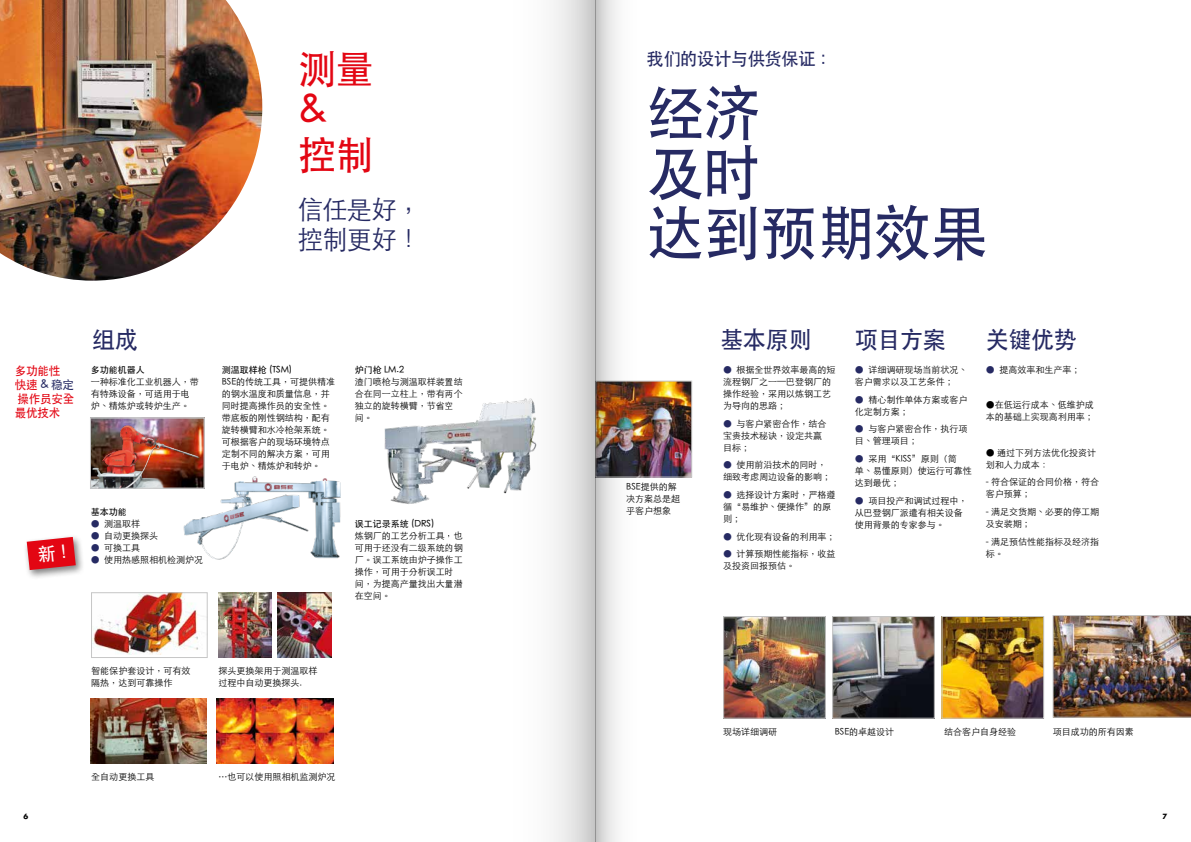
<style>
.page{position:relative;width:1191px;height:842px;background:#fff}
.page>*{position:absolute;margin:0;border:0;box-sizing:border-box;transform-origin:0 0}
.t1{font:500 60px/60px "ST Heiti TC";letter-spacing:-.02em;color:#262a63;scale:.96 1}
.t2{font:500 40px/43px "ST Heiti TC";color:#e30613;scale:.96 1}
.t3{font:300 26px/30px "ST Heiti TC";letter-spacing:-.02em;color:#262a63;scale:.96 1}
.t4{font:500 24px "ST Heiti TC";letter-spacing:-.02em;color:#262a63;scale:.96 1}
.t5{font:500 17.8px "ST Heiti TC";letter-spacing:-.02em;color:#262a63;scale:.96 1}
.t6{font:500 12px/14px "ST Heiti TC";letter-spacing:-.02em;color:#e30613;scale:.96 1}
.t7{font:300 9px/12px "ST Heiti TC";color:#000}
.t8{font:500 9px "ST Heiti TC";color:#000}
.t9{font:700 7px "Futura";color:#000}
.s1{color:#262a63}
</style>
<div class="page">
<img style="left:161px;top:469px;width:180px;height:91px">
<img style="left:384px;top:424px;width:64px;height:80px">
<img style="left:725px;top:618px;width:98px;height:98px">
<div style="left:723px;top:616px;width:102px;height:102px;border:1px solid #c6c6c6"></div>
<img style="left:943px;top:618px;width:99px;height:98px">
<div style="left:941px;top:616px;width:103px;height:102px;border:1px solid #c6c6c6"></div>
<img style="left:834px;top:618px;width:98px;height:98px">
<div style="left:832px;top:616px;width:102px;height:102px;border:1px solid #c6c6c6"></div>
<img style="left:1052px;top:615px;width:139px;height:102px">
<img style="left:669px;top:383px;width:21px;height:92px">
<div style="left:595px;top:381px;width:97px;height:96px;border:1px solid #c6c6c6"></div>
<img style="left:92px;top:420px;width:108px;height:66px">
<div style="left:90px;top:418px;width:114px;height:70px;border:1px solid #c6c6c6"></div>
<img style="left:0;top:0;width:262px;height:281px">
<img style="left:91px;top:699px;width:116px;height:65px">
<img style="left:93px;top:594px;width:105px;height:60px">
<div style="left:91px;top:592px;width:116px;height:66px;border:1px solid #c6c6c6"></div>
<img style="left:218px;top:593px;width:54px;height:65px">
<img style="left:278px;top:593px;width:53px;height:65px">
<img style="left:217px;top:699px;width:116px;height:65px">
<div style="left:23px;top:534px;width:62px;height:46px;background:#000;opacity:.5"></div>
<svg style="left:595px;top:0;width:74px;height:842px"></svg>
<svg style="left:448px;top:0;width:147px;height:842px"></svg>
<svg style="left:27px;top:537px;width:49px;height:33px;background:#de2a34"></svg>
<h2 class="t2" style="left:298px;top:47px;width:81px">测量&amp;控制</h2>
<h3 class="t3" style="left:298px;top:192px;width:130px">信任是好，控制更好！</h3>
<h3 class="t6" style="left:15px;top:364px;width:64px">多功能性快速 <span class="s1">&amp; 稳定</span>操作员安全最优技术</h3>
<h3 class="t4" style="left:92px;top:326px;width:49px">组成</h3>
<p class="t8" style="left:91px;top:365px;width:55px">多功能机器人</p>
<p class="t7" style="left:91px;top:375px;width:109px">一种标准化工业机器人，带有特殊设备，可适用于电炉、精炼炉或转炉生产。</p>
<p class="t8" style="left:91px;top:507px;width:37px">基本功能</p>
<p class="t7" style="left:91px;top:517px;width:51px"><span class="s1">●</span> 测温取样</p>
<p class="t7" style="left:91px;top:529px;width:69px"><span class="s1">●</span> 自动更换探头</p>
<p class="t7" style="left:91px;top:541px;width:51px"><span class="s1">●</span> 可换工具</p>
<p class="t7" style="left:91px;top:553px;width:114px"><span class="s1">●</span> 使用热感照相机检测炉况</p>
<p class="t8" style="left:222px;top:365px;width:72px">测温取样枪 (TSM)</p>
<p class="t7" style="left:222px;top:375px;width:115px">BSE的传统工具，可提供精准的钢水温度和质量信息，并同时提高操作员的安全性。带底板的刚性钢结构，配有旋转横臂和水冷枪架系统。可根据客户的现场环境特点定制不同的解决方案，可用于电炉、精炼炉和转炉。</p>
<p class="t8" style="left:355px;top:365px;width:51px">炉门枪 LM.2</p>
<p class="t7" style="left:355px;top:375px;width:109px">渣门喷枪与测温取样装置结合在同一立柱上，带有两个独立的旋转横臂，节省空间。</p>
<p class="t8" style="left:355px;top:519px;width:81px">误工记录系统 (DRS)</p>
<p class="t7" style="left:355px;top:529px;width:109px">炼钢厂的工艺分析工具，也可用于还没有二级系统的钢厂。误工系统由炉子操作工操作，可用于分析误工时间，为提高产量找出大量潜在空间。</p>
<p class="t7" style="left:91px;top:664px;width:101px">智能保护套设计，可有效隔热，达到可靠操作</p>
<p class="t7" style="left:218px;top:664px;width:100px">探头更换架用于测温取样过程中自动更换探头.</p>
<p class="t7" style="left:91px;top:770px;width:65px">全自动更换工具</p>
<p class="t7" style="left:218px;top:770px;width:118px">…也可以使用照相机监测炉况</p>
<h3 class="t5" style="left:646px;top:49px;width:195px">我们的设计与供货保证：</h3>
<h1 class="t1" style="left:646px;top:81px;width:357px">经济<br>及时<br>达到预期效果</h1>
<p class="t7" style="left:626px;top:480px;width:55px">BSE提供的解决方案总是超乎客户想象</p>
<h3 class="t4" style="left:720px;top:326px;width:96px">基本原则</h3>
<h3 class="t4" style="left:855px;top:326px;width:96px">项目方案</h3>
<h3 class="t4" style="left:986px;top:326px;width:96px">关键优势</h3>
<p class="t7" style="left:723px;top:363px;width:114px"><span class="s1">●</span> 根据全世界效率最高的短流程钢厂之一—巴登钢厂的操作经验，采用以炼钢工艺为导向的思路；</p>
<p class="t7" style="left:723px;top:416px;width:105px"><span class="s1">●</span> 与客户紧密合作，结合宝贵技术秘诀，设定共赢目标；</p>
<p class="t7" style="left:723px;top:458px;width:109px"><span class="s1">●</span> 使用前沿技术的同时，细致考虑周边设备的影响；</p>
<p class="t7" style="left:723px;top:488px;width:114px"><span class="s1">●</span> 选择设计方案时，严格遵循“易维护、便操作”的原则；</p>
<p class="t7" style="left:723px;top:529px;width:114px"><span class="s1">●</span> 优化现有设备的利用率；</p>
<p class="t7" style="left:723px;top:547px;width:114px"><span class="s1">●</span> 计算预期性能指标，收益及投资回报预估。</p>
<p class="t7" style="left:986px;top:363px;width:96px"><span class="s1">●</span> 提高效率和生产率；</p>
<p class="t7" style="left:986px;top:398px;width:110px">●在低运行成本、低维护成本的基础上实现高利用率；</p>
<p class="t7" style="left:986px;top:445px;width:112px">● 通过下列方法优化投资计划和人力成本：</p>
<p class="t7" style="left:986px;top:475px;width:115px">- 符合保证的合同价格，符合客户预算；</p>
<p class="t7" style="left:986px;top:505px;width:115px">- 满足交货期、必要的停工期及安装期；</p>
<p class="t7" style="left:986px;top:534px;width:115px">- 满足预估性能指标及经济指标。</p>
<p class="t7" style="left:855px;top:363px;width:114px"><span class="s1">●</span> 详细调研现场当前状况、客户需求以及工艺条件；</p>
<p class="t7" style="left:855px;top:392px;width:114px"><span class="s1">●</span> 精心制作单体方案或客户化定制方案；</p>
<p class="t7" style="left:855px;top:422px;width:114px"><span class="s1">●</span> 与客户紧密合作，执行项目、管理项目；</p>
<p class="t7" style="left:855px;top:452px;width:118px"><span class="s1">●</span> 采用“KISS”原则（简<br>单、易懂原则）使运行可靠性达到最优；</p>
<p class="t7" style="left:855px;top:493px;width:114px"><span class="s1">●</span> 项目投产和调试过程中，从巴登钢厂派遣有相关设备使用背景的专家参与。</p>
<p class="t7" style="left:723px;top:724px;width:55px">现场详细调研</p>
<p class="t7" style="left:835px;top:724px;width:61px">BSE的卓越设计</p>
<p class="t7" style="left:944px;top:724px;width:73px">结合客户自身经验</p>
<p class="t7" style="left:1052px;top:724px;width:82px">项目成功的所有因素</p>
<p class="t9" style="left:24px;top:812px;width:6px">6</p>
<p class="t9" style="left:1162px;top:812px;width:6px">7</p>
</div>
